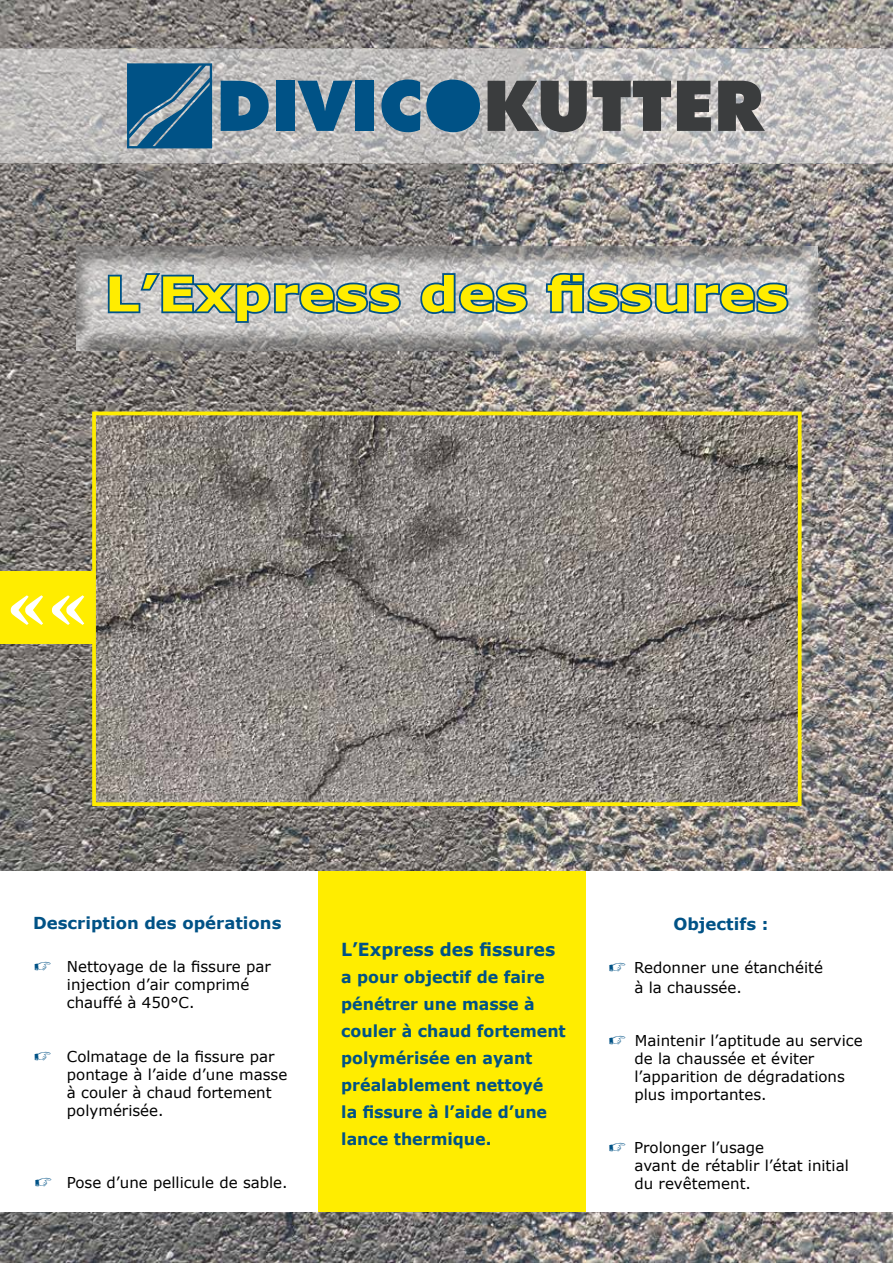
<style>
.page{position:relative;width:893px;height:1263px;background:#fff}
.page>*{position:absolute;margin:0;border:0;box-sizing:border-box;transform-origin:0 0}
.t1{font:700 67.5px "MS Reference Serif";color:#fff}
.t2{font:700 48px "MS Reference Sans Serif";color:#ffed00;scale:1.15 1}
.t3{font:700 18px "MS Reference Sans Serif";color:#005286;scale:.96 1}
.t4{font:700 16.5px/27px "MS Reference Sans Serif";color:#005286;scale:.96 1}
.t5{font:700 16.5px "MS Reference Sans Serif";color:#005286}
.t6{font:15px/18px "MS Reference Sans Serif";color:#000}
.s1{color:#005286}
</style>
<div class="page">
<img style="left:0;top:0;width:893px;height:1263px">
<svg style="left:0;top:48px;width:893px;height:115px;background:#c1bfbe"></svg>
<div style="left:318px;top:872px;width:272px;height:340px;background:#ffed00"></div>
<div style="left:69px;top:242px;width:749px;height:110px;background:#000;opacity:.5"></div>
<svg style="left:106px;top:270px;width:297px;height:55px;background:#90a6b5"></svg>
<svg style="left:418px;top:271px;width:111px;height:45px;background:#819eb1"></svg>
<svg style="left:544px;top:271px;width:246px;height:45px;background:#85a2b5"></svg>
<div style="left:0;top:872px;width:318px;height:340px;background:#fff"></div>
<div style="left:587px;top:872px;width:306px;height:340px;background:#fff"></div>
<div style="left:0;top:571px;width:101px;height:72px;background:#ffed00"></div>
<svg style="left:221px;top:81px;width:48px;height:50px;background:#266790"></svg>
<div style="left:277px;top:81px;width:18px;height:50px;background:#005286"></div>
<svg style="left:297px;top:81px;width:56px;height:50px;background:#53809d"></svg>
<div style="left:355px;top:81px;width:18px;height:50px;background:#005286"></div>
<svg style="left:381px;top:80px;width:39px;height:52px;background:#3b7396"></svg>
<svg style="left:426px;top:80px;width:54px;height:52px;background:#266790"></svg>
<svg style="left:488px;top:81px;width:99px;height:51px;background:#5f6061"></svg>
<svg style="left:593px;top:81px;width:78px;height:50px;background:#707070"></svg>
<svg style="left:677px;top:81px;width:34px;height:50px;background:#4d4e4f"></svg>
<svg style="left:718px;top:81px;width:47px;height:50px;background:#5a5a5b"></svg>
<svg style="left:127px;top:63px;width:85px;height:85px;background:#286891"></svg>
<svg style="left:90px;top:410px;width:713px;height:398px;background:#8c867b"></svg>
<h2 class="t2" style="left:105px;top:263px;width:596px">L’Express des fissures</h2>
<h1 class="t1" style="left:88px;top:654px;width:84px;rotate:-180deg">»»</h1>
<p class="t5" style="left:33px;top:912px;width:250px">Description des opérations</p>
<p class="t6" style="left:67px;top:957px;width:205px;text-indent:-34px"><span class="s1">☞</span> Nettoyage de la fissure par injection d’air comprimé chauffé à 450°C.</p>
<p class="t6" style="left:67px;top:1046px;width:222px;text-indent:-34px"><span class="s1">☞</span> Colmatage de la fissure par pontage à l’aide d’une masse à couler à chaud fortement polymérisée.</p>
<p class="t6" style="left:34px;top:1173px;width:255px"><span class="s1">☞</span> Pose d’une pellicule de sable.</p>
<p class="t3" style="left:341px;top:938px;width:224px">L’Express des fissures</p>
<p class="t4" style="left:341px;top:963px;width:235px">a pour objectif de faire pénétrer une masse à couler à chaud fortement polymérisée en ayant préalablement nettoyé<br>la fissure à l’aide d’une lance thermique.</p>
<p class="t5" style="left:673px;top:913px;width:97px">Objectifs :</p>
<p class="t6" style="left:634px;top:957px;width:190px;line-height:19.8px;text-indent:-26px"><span class="s1">☞</span> Redonner une étanchéité à la chaussée.</p>
<p class="t6" style="left:634px;top:1031px;width:230px;text-indent:-26px"><span class="s1">☞</span> Maintenir l’aptitude au service de la chaussée et éviter l’apparition de dégradations plus importantes.</p>
<p class="t6" style="left:634px;top:1138px;width:216px;text-indent:-26px"><span class="s1">☞</span> Prolonger l’usage<br>avant de rétablir l’état initial du revêtement.</p>
</div>
